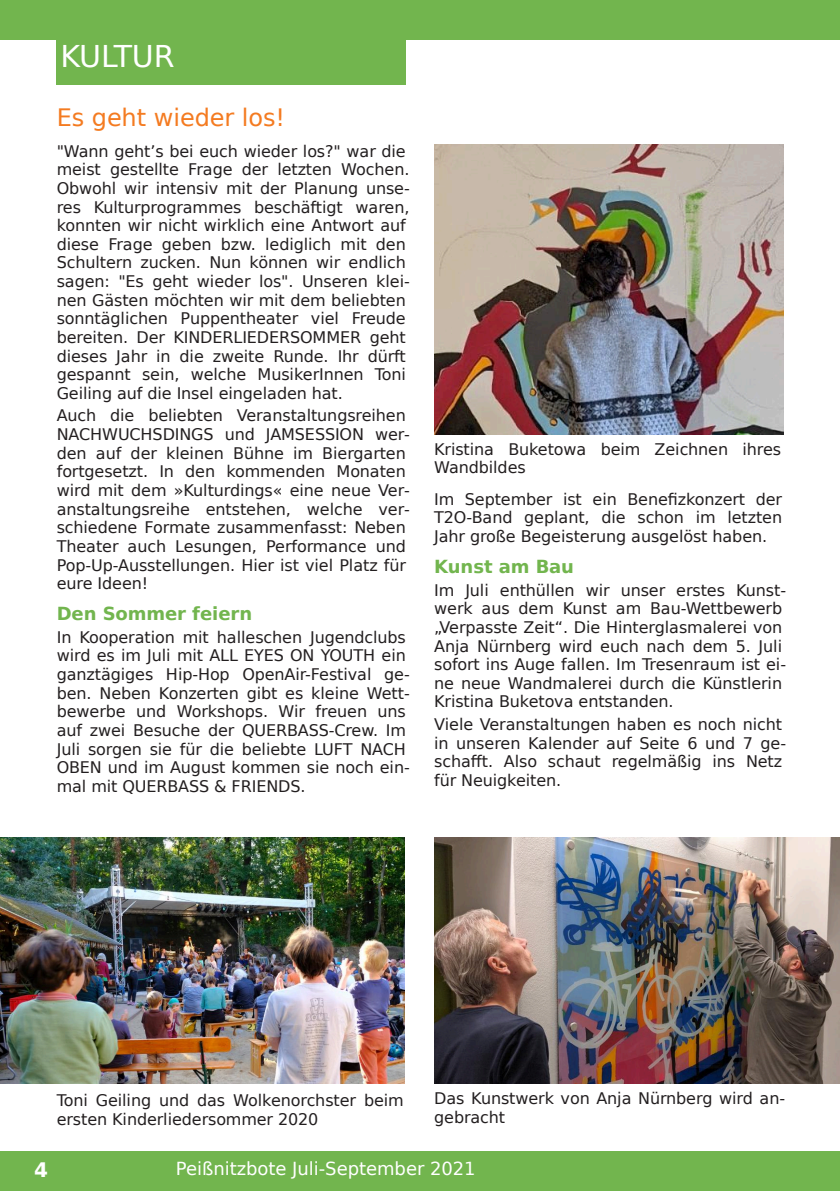
<style>
.page{position:relative;width:840px;height:1191px;background:#fff}
.page>*{position:absolute;margin:0;border:0;box-sizing:border-box;transform-origin:0 0}
.t1{font:30px "DejaVu Sans";letter-spacing:-.005em;color:#fff}
.t2{font:24px "DejaVu Sans";color:#f47b21}
.t3{font:700 20px "DejaVu Sans";color:#fff}
.t4{font:18px "DejaVu Sans";letter-spacing:-.005em;color:#fff}
.t5{font:700 18px "DejaVu Sans";letter-spacing:-.005em;color:#72b54e}
.t6{font:16px/18.6px "DejaVu Sans";letter-spacing:-.005em;color:#231f20}
</style>
<div class="page">
<div style="left:0;top:1151px;width:839px;height:40px;background:#72b54e"></div>
<div style="left:0;top:0;width:839px;height:40px;background:#72b54e"></div>
<div style="left:57px;top:39px;width:348px;height:46px;background:#72b54e"></div>
<img style="left:0;top:837px;width:404px;height:246px">
<img style="left:434px;top:837px;width:405px;height:246px">
<img style="left:434px;top:145px;width:348px;height:289px">
<h1 class="t1" style="left:60px;top:39px;width:116px">KULTUR</h1>
<h2 class="t2" style="left:57px;top:104px;width:230px">Es geht wieder los!</h2>
<p class="t6" style="left:57px;top:142px;width:354px">"Wann geht’s bei euch wieder los?" war die meist gestellte Frage der letzten Wochen.<br>Obwohl wir intensiv mit der Planung unse‐ res Kulturprogrammes beschäftigt waren, konnten wir nicht wirklich eine Antwort auf diese Frage geben bzw. lediglich mit den Schultern zucken. Nun können wir endlich sagen: "Es geht wieder los". Unseren klei‐ nen Gästen möchten wir mit dem beliebten sonntäglichen Puppentheater viel Freude bereiten. Der KINDERLIEDERSOMMER geht dieses Jahr in die zweite Runde. Ihr dürft gespannt sein, welche MusikerInnen Toni Geiling auf die Insel eingeladen hat.</p>
<p class="t6" style="left:57px;top:406px;width:354px">Auch die beliebten Veranstaltungsreihen NACHWUCHSDINGS und JAMSESSION wer‐ den auf der kleinen Bühne im Biergarten fortgesetzt. In den kommenden Monaten wird mit dem »Kulturdings« eine neue Ver‐ anstaltungsreihe entstehen, welche ver‐ schiedene Formate zusammenfasst: Neben Theater auch Lesungen, Performance und Pop-Up-Ausstellungen. Hier ist viel Platz für eure Ideen!</p>
<p class="t5" style="left:57px;top:603px;width:197px">Den Sommer feiern</p>
<p class="t6" style="left:57px;top:628px;width:354px">In Kooperation mit halleschen Jugendclubs wird es im Juli mit ALL EYES ON YOUTH ein ganztägiges Hip-Hop OpenAir-Festival ge‐ ben. Neben Konzerten gibt es kleine Wett‐ bewerbe und Workshops. Wir freuen uns auf zwei Besuche der QUERBASS-Crew. Im Juli sorgen sie für die beliebte LUFT NACH OBEN und im August kommen sie noch ein‐ mal mit QUERBASS &amp; FRIENDS.</p>
<p class="t6" style="left:434px;top:440px;width:348px">Kristina Buketowa beim Zeichnen ihres<br>Wandbildes</p>
<p class="t6" style="left:434px;top:490px;width:349px;text-align:justify">Im September ist ein Benefizkonzert der T2O-Band geplant, die schon im letzten Jahr große Begeisterung ausgelöst haben.</p>
<p class="t5" style="left:434px;top:556px;width:141px">Kunst am Bau</p>
<p class="t6" style="left:434px;top:581px;width:353px">Im Juli enthüllen wir unser erstes Kunst‐ werk aus dem Kunst am Bau-Wettbewerb „Verpasste Zeit“. Die Hinterglasmalerei von Anja Nürnberg wird euch nach dem 5. Juli sofort ins Auge fallen. Im Tresenraum ist ei‐ ne neue Wandmalerei durch die Künstlerin Kristina Buketova entstanden.</p>
<p class="t6" style="left:434px;top:715px;width:353px">Viele Veranstaltungen haben es noch nicht in unseren Kalender auf Seite 6 und 7 ge‐ schafft. Also schaut regelmäßig ins Netz für Neuigkeiten.</p>
<p class="t6" style="left:57px;top:1091px;width:348px">Toni Geiling und das Wolkenorchster beim ersten Kinderliedersommer 2020</p>
<p class="t6" style="left:434px;top:1089px;width:352px">Das Kunstwerk von Anja Nürnberg wird an‐ gebracht</p>
<p class="t3" style="left:34px;top:1158px;width:15px">4</p>
<p class="t4" style="left:176px;top:1158px;width:301px">Peißnitzbote Juli-September 2021</p>
</div>
